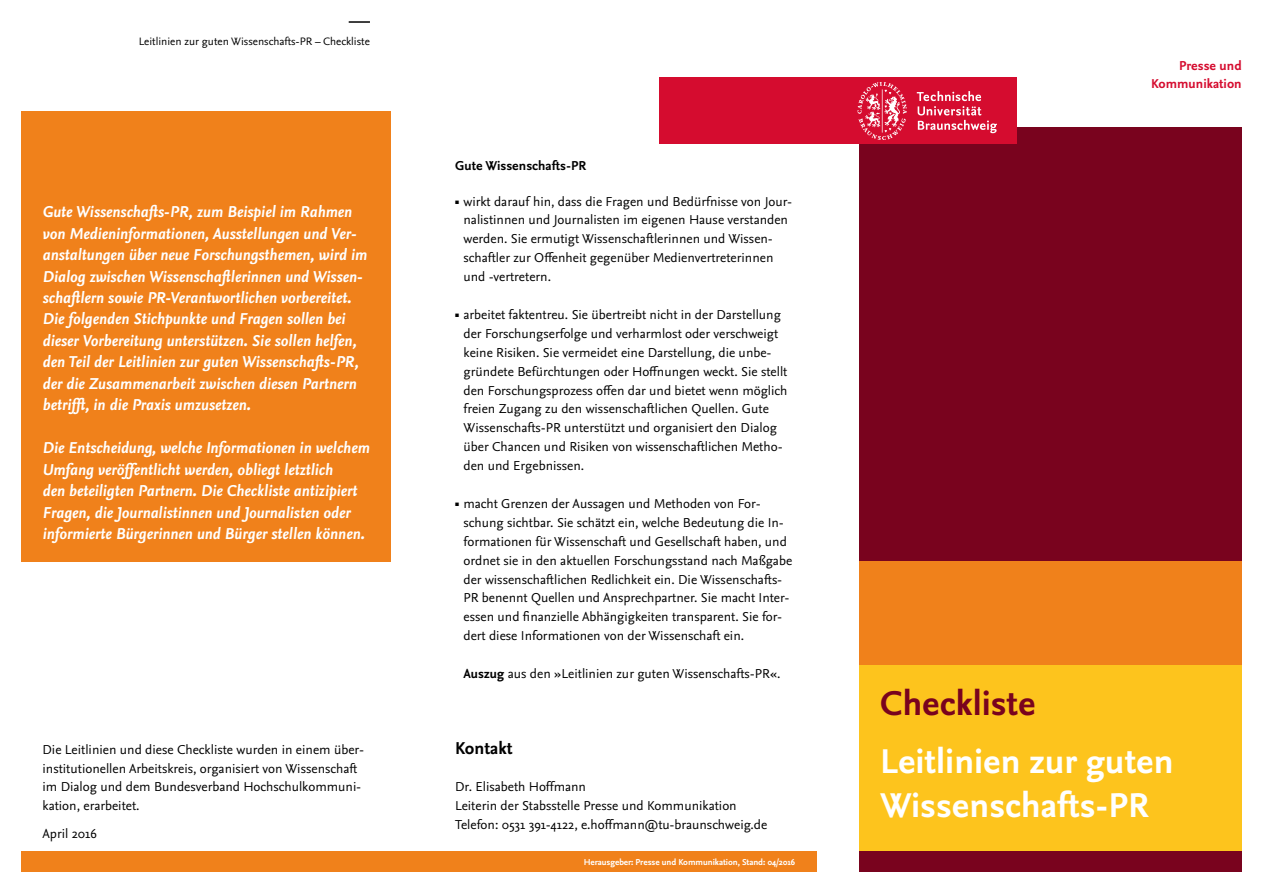
<style>
.page{position:relative;width:1263px;height:893px;background:#fff}
.page>*{position:absolute;margin:0;border:0;box-sizing:border-box;transform-origin:0 0}
.t1{font:700 36px/43.2px "Nexus Sans Pro";color:#fff}
.t2{font:700 36px "Nexus Sans Pro";color:#79031e}
.t3{font:700 18px "Nexus Sans Pro";color:#000}
.t4{font:italic 700 16.5px/21.5px "Nexus Sans Pro";color:#fff}
.t5{font:13.5px/18.9px "Nexus Sans Pro";color:#000}
.t6{font:700 13.5px/18px "Nexus Sans Pro";color:#d50c2f;text-align:right}
.t7{font:700 13.5px "Nexus Sans Pro";color:#000}
.t8{font:11.25px "Nexus Sans Pro";color:#000}
.t9{font:700 9px "Nexus Sans Pro";letter-spacing:-.01em;color:#fff}
.s1{font-size:7.5px}
.s2{font-weight:700}
</style>
<div class="page">
<div style="left:859px;top:128px;width:383px;height:434px;background:#79031e"></div>
<div style="left:21px;top:851px;width:795px;height:21px;background:#f0811b"></div>
<hr style="left:349px;top:21px;width:21px;height:2px;background:#000">
<div style="left:838px;top:78px;width:178px;height:66px;background:#d50c2f"></div>
<svg style="left:857px;top:82px;width:50px;height:58px"></svg>
<svg style="left:917px;top:91px;width:80px;height:42px"></svg>
<div style="left:859px;top:665px;width:383px;height:186px;background:#fdc41d"></div>
<div style="left:859px;top:562px;width:383px;height:103px;background:#f0811b"></div>
<div style="left:859px;top:851px;width:383px;height:21px;background:#79031e"></div>
<div style="left:659px;top:78px;width:179px;height:66px;background:#d50c2f"></div>
<div style="left:21px;top:111px;width:370px;height:451px;background:#f0811b"></div>
<p class="t8" style="left:139px;top:32px;width:233px">Leitlinien zur guten Wissenschafts-PR – Checkliste</p>
<p class="t4" style="left:43px;top:200px;width:326px">Gute Wissenschafts-PR, zum Beispiel im Rahmen von Medieninformationen, Ausstellungen und Ver&shy;anstaltungen über neue Forschungsthemen, wird im Dialog zwischen Wissenschaftlerinnen und Wissen&shy;schaftlern sowie PR-Verantwortlichen vorbereitet.<br>Die folgenden Stichpunkte und Fragen sollen bei dieser Vorbereitung unterstützen. Sie sollen helfen, den Teil der Leitlinien zur guten Wissenschafts-PR, der die Zusammenarbeit zwischen diesen Partnern betrifft, in die Praxis umzusetzen.</p>
<p class="t4" style="left:43px;top:436px;width:329px">Die Entscheidung, welche Informationen in welchem Umfang veröffentlicht werden, obliegt letztlich<br>den beteiligten Partnern. Die Checkliste antizipiert Fragen, die Journalistinnen und Journalisten oder informierte Bürgerinnen und Bürger stellen können.</p>
<p class="t5" style="left:43px;top:739px;width:323px">Die Leitlinien und diese Checkliste wurden in einem über&shy;institutionellen Arbeitskreis, organisiert von Wissenschaft im Dialog und dem Bundesverband Hochschulkommuni&shy;kation, erarbeitet.</p>
<p class="t5" style="left:43px;top:823px;width:56px">April 2016</p>
<p class="t7" style="left:455px;top:156px;width:133px">Gute Wissenschafts-PR</p>
<p class="t5" style="left:463px;top:191px;width:330px;text-indent:-9px"><span class="s1">▪</span> wirkt darauf hin, dass die Fragen und Bedürfnisse von Jour&shy;nalistinnen und Journalisten im eigenen Hause verstanden werden. Sie ermutigt Wissenschaftlerinnen und Wissen&shy;schaftler zur Offenheit gegenüber Medienvertreterinnen und -vertretern.</p>
<p class="t5" style="left:463px;top:304px;width:325px;text-indent:-9px"><span class="s1">▪</span> arbeitet faktentreu. Sie übertreibt nicht in der Darstellung der Forschungserfolge und verharmlost oder verschweigt keine Risiken. Sie vermeidet eine Darstellung, die unbe&shy;gründete Befürchtungen oder Hoffnungen weckt. Sie stellt den Forschungsprozess offen dar und bietet wenn möglich freien Zugang zu den wissenschaftlichen Quellen. Gute Wissenschafts-PR unterstützt und organisiert den Dialog über Chancen und Risiken von wissenschaftlichen Metho&shy;den und Ergebnissen.</p>
<p class="t5" style="left:463px;top:493px;width:330px;text-indent:-9px"><span class="s1">▪</span> macht Grenzen der Aussagen und Methoden von For&shy;schung sichtbar. Sie schätzt ein, welche Bedeutung die In&shy;formationen für Wissenschaft und Gesellschaft haben, und ordnet sie in den aktuellen Forschungsstand nach Maßgabe der wissenschaftlichen Redlichkeit ein. Die Wissenschafts-PR benennt Quellen und Ansprechpartner. Sie macht Inter&shy;essen und finanzielle Abhängigkeiten transparent. Sie for&shy;dert diese Informationen von der Wissenschaft ein.</p>
<p class="t5" style="left:463px;top:663px;width:319px"><span class="s2">Auszug</span> aus den »Leitlinien zur guten Wissenschafts-PR«.</p>
<h2 class="t3" style="left:455px;top:734px;width:59px">Kontakt</h2>
<p class="t5" style="left:455px;top:777px;width:314px">Dr. Elisabeth Hoffmann<br>Leiterin der Stabsstelle Presse und Kommunikation<br>Telefon: 0531 391-4122, e.hoffmann@tu-braunschweig.de</p>
<p class="t9" style="left:584px;top:855px;width:213px">Herausgeber: Presse und Kommunikation, Stand: 04/2016</p>
<p class="t6" style="left:1151px;top:56px;width:92px">Presse und<br>Kommunikation</p>
<h1 class="t2" style="left:880px;top:676px;width:157px">Checkliste</h1>
<h1 class="t1" style="left:880px;top:738px;width:295px">Leitlinien zur guten<br>Wissenschafts-PR</h1>
</div>
